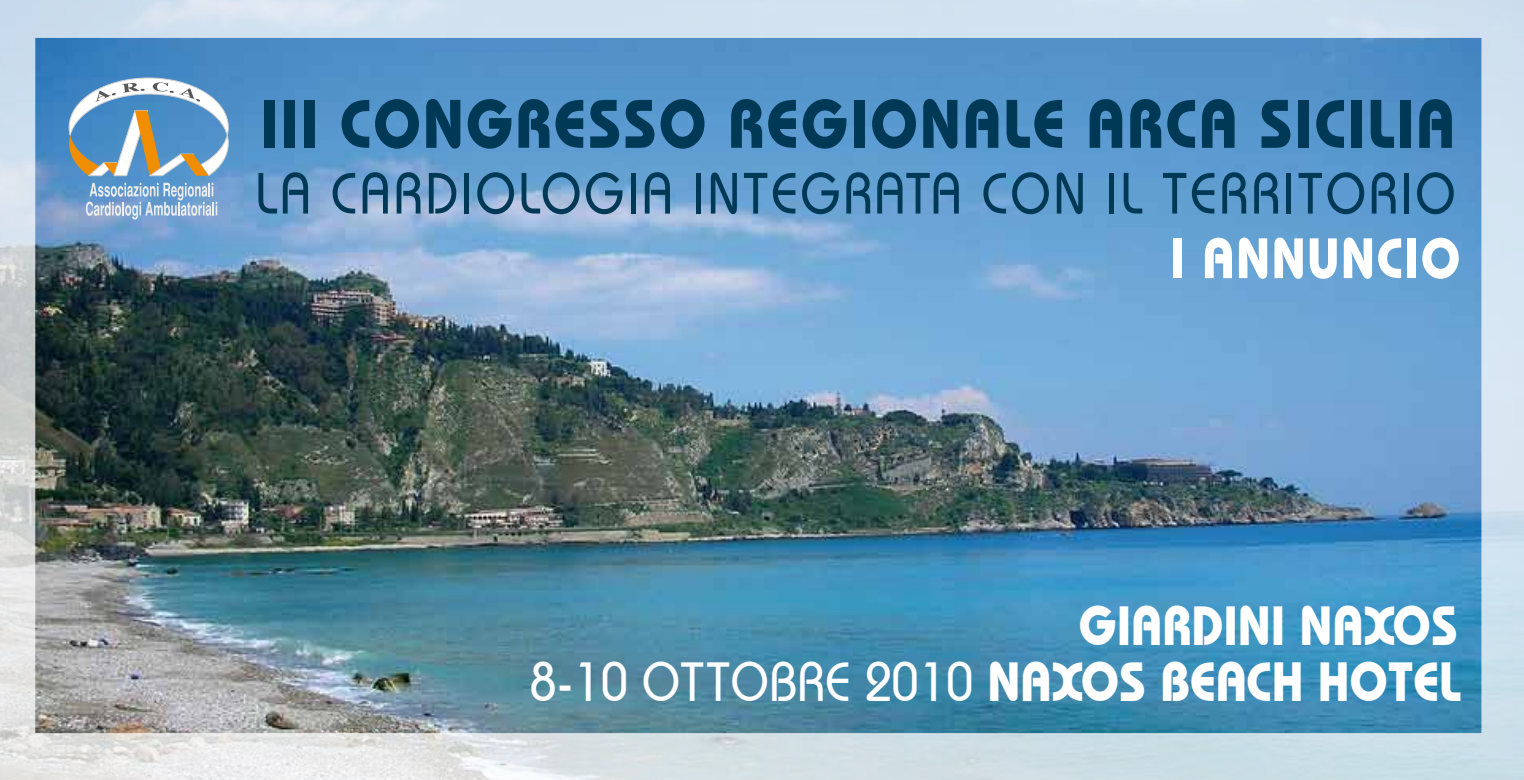
<style>
.page{position:relative;width:1524px;height:780px;background:#fff}
.page>*{position:absolute;margin:0;border:0;box-sizing:border-box;transform-origin:0 0}
.t1{font:700 68.5px "Bauhaus IT Cby BT";letter-spacing:.04em;color:#003956;scale:.89 1}
.t2{font:500 58px "Bauhaus IT Cby BT";letter-spacing:.055em;color:#003956;scale:.89 1}
.t3{font:700 56.75px "Bauhaus IT Cby BT";letter-spacing:.04em;color:#fff;scale:.89 1}
.t4{font:500 55px "Bauhaus IT Cby BT";letter-spacing:.01em;color:#fff;scale:.89 1}
.t5{font:700 55px "Bauhaus IT Cby BT";letter-spacing:.01em;color:#fff;scale:.89 1}
.s1{font-weight:700}
</style>
<div class="page">
<img style="left:0;top:0;width:1524px;height:780px">
<p class="t1" style="left:261px;top:82px;width:1342px">III CONGRESSO REGIONALE ARCA SICILIA</p>
<p class="t2" style="left:255px;top:158px;width:1349px">LA CARDIOLOGIA INTEGRATA CON IL TERRITORIO</p>
<p class="t3" style="left:1170px;top:223px;width:328px">I ANNUNCIO</p>
<p class="t5" style="left:1079px;top:591px;width:427px">GIARDINI NAXOS</p>
<p class="t4" style="left:530px;top:648px;width:1047px">8-10 OTTOBRE 2010 <span class="s1">NAXOS BEACH HOTEL</span></p>
</div>
